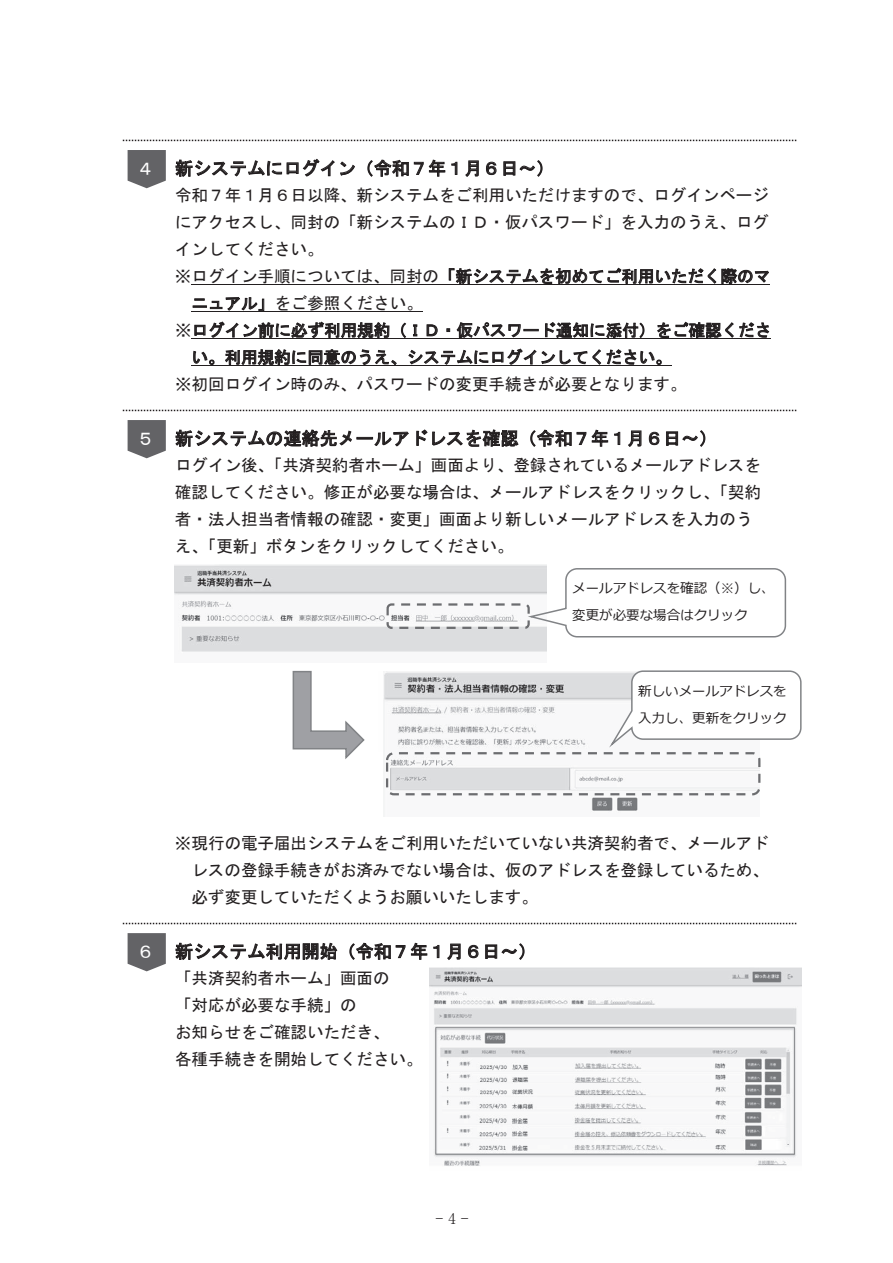
<style>
.page{position:relative;width:893px;height:1263px;background:#fff}
.page>*{position:absolute;margin:0;border:0;box-sizing:border-box;transform-origin:0 0}
.t1{font:18px "MS Gothic";color:#231f20}
.t2{font:18px "MS Gothic";color:#fff}
.t3{font:16.5px/27px "MS Gothic";color:#231f20}
.t4{font:15.9px "MS P Mincho";color:#231f20}
.t5{font:13.5px/27px "Meiryo";color:#231f20}
</style>
<div class="page">
<hr style="left:192px;top:284px;width:578px;height:1px;background:#231f20">
<hr style="left:191px;top:311px;width:232px;height:1px;background:#231f20">
<hr style="left:192px;top:338px;width:579px;height:1px;background:#231f20">
<hr style="left:191px;top:365px;width:481px;height:1px;background:#231f20">
<img style="left:175px;top:564px;width:371px;height:88px">
<svg style="left:123px;top:140px;width:674px;height:1px"></svg>
<svg style="left:128px;top:150px;width:38px;height:38px"></svg>
<svg style="left:123px;top:410px;width:674px;height:1px"></svg>
<svg style="left:128px;top:420px;width:38px;height:38px"></svg>
<svg style="left:123px;top:923px;width:674px;height:1px"></svg>
<svg style="left:128px;top:933px;width:38px;height:38px"></svg>
<img style="left:430px;top:967px;width:371px;height:199px">
<div style="left:386px;top:603px;width:144px;height:26px;border:2px dashed #6c6d70;border-radius:4px"></div>
<img style="left:383px;top:752px;width:376px;height:65px">
<img style="left:383px;top:671px;width:223px;height:81px">
<svg style="left:292px;top:670px;width:73px;height:89px"></svg>
<div style="left:386px;top:752px;width:374px;height:43px;border:2px dashed #6c6d70;border-radius:7px"></div>
<svg style="left:525px;top:567px;width:262px;height:71px"></svg>
<svg style="left:606px;top:670px;width:196px;height:78px"></svg>
<p class="t2" style="left:136px;top:159px;width:19px">４</p>
<p class="t2" style="left:136px;top:429px;width:19px">５</p>
<p class="t1" style="left:175px;top:159px;width:381px">新システムにログイン（令和７年１月６日～）</p>
<p class="t3" style="left:175px;top:182px;width:595px">令和７年１月６日以降、新システムをご利用いただけますので、ログインページ</p>
<p class="t3" style="left:175px;top:209px;width:596px">にアクセスし、同封の「新システムのＩＤ・仮パスワード」を入力のうえ、ログ</p>
<p class="t3" style="left:175px;top:236px;width:150px">インしてください。</p>
<p class="t3" style="left:175px;top:263px;width:597px">※ログイン手順については、同封の「新システムを初めてご利用いただく際のマ</p>
<p class="t3" style="left:191px;top:290px;width:233px">ニュアル」をご参照ください。</p>
<p class="t3" style="left:175px;top:317px;width:598px">※ログイン前に必ず利用規約（ＩＤ・仮パスワード通知に添付）をご確認くださ</p>
<p class="t3" style="left:191px;top:344px;width:482px">い。利用規約に同意のうえ、システムにログインしてください。</p>
<p class="t3" style="left:175px;top:371px;width:513px">※初回ログイン時のみ、パスワードの変更手続きが必要となります。</p>
<p class="t1" style="left:175px;top:429px;width:544px">新システムの連絡先メールアドレスを確認（令和７年１月６日～）</p>
<p class="t3" style="left:175px;top:452px;width:588px">ログイン後、「共済契約者ホーム」画面より、登録されているメールアドレスを確認してください。修正が必要な場合は、メールアドレスをクリックし、「契約者・法人担当者情報の確認・変更」画面より新しいメールアドレスを入力のうえ、「更新」ボタンをクリックしてください。</p>
<p class="t5" style="left:572px;top:576px;width:204px">メールアドレスを確認（※）し、変更が必要な場合はクリック</p>
<p class="t5" style="left:638px;top:678px;width:150px">新しいメールアドレスを入力し、更新をクリック</p>
<p class="t2" style="left:136px;top:942px;width:19px">６</p>
<p class="t3" style="left:191px;top:830px;width:579px;text-align:justify;text-indent:-16px">※現行の電子届出システムをご利用いただいていない共済契約者で、メールアドレスの登録手続きがお済みでない場合は、仮のアドレスを登録しているため、必ず変更していただくようお願いいたします。</p>
<p class="t1" style="left:175px;top:942px;width:363px">新システム利用開始（令和７年１月６日～）</p>
<p class="t3" style="left:175px;top:965px;width:249px">「共済契約者ホーム」画面の<br>「対応が必要な手続」の<br>お知らせをご確認いただき、<br>各種手続きを開始してください。</p>
<p class="t4" style="left:435px;top:1210px;width:35px">- 4 -</p>
</div>
